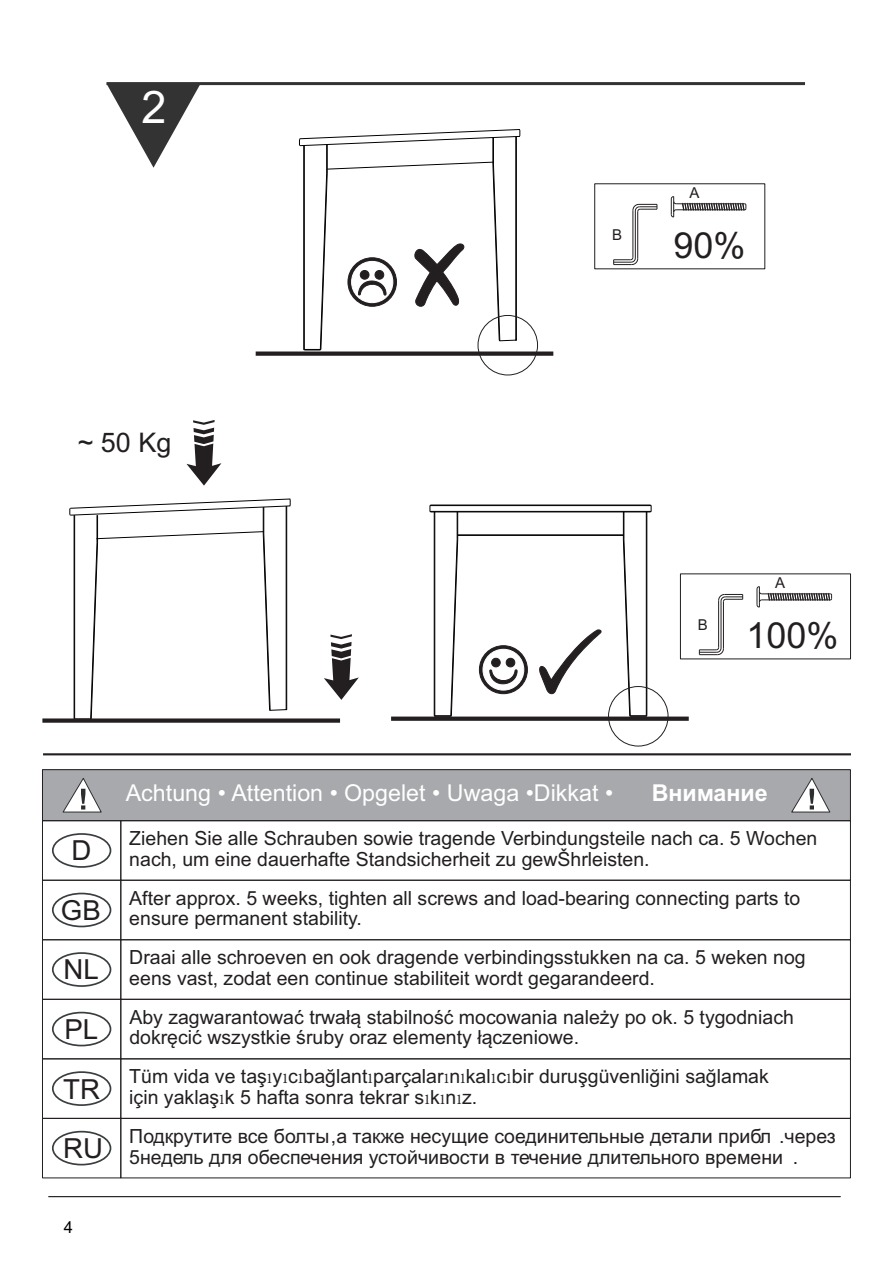
<style>
.page{position:relative;width:893px;height:1263px;background:#fff}
.page>*{position:absolute;margin:0;border:0;box-sizing:border-box;transform-origin:0 0}
.t1{font:45px "Arial";color:#fff}
.t2{font:36px "Arial";color:#231f20}
.t3{font:27.6px/59.6px "Arial";color:#231f20;text-align:center}
.t4{font:27px "Arial";color:#231f20}
.t5{font:23.25px "Arial";color:#fff}
.t6{font:700 23.25px "Arial";color:#fff}
.t7{font:19.5px/20.9px "Arial";color:#231f20}
.t8{font:16.5px "Arial";color:#000}
.t9{font:15px "Arial";color:#231f20}
.s1{font-family:"Batang"}
</style>
<div class="page">
<hr style="left:458px;top:534px;width:165px;height:1px;background:#000">
<hr style="left:458px;top:535px;width:165px;height:1px;background:#000">
<hr style="left:430px;top:511px;width:221px;height:1px;background:#000">
<hr style="left:430px;top:512px;width:221px;height:1px;background:#000">
<hr style="left:430px;top:505px;width:221px;height:1px;background:#000">
<svg style="left:623px;top:504px;width:29px;height:212px"></svg>
<svg style="left:429px;top:504px;width:29px;height:212px"></svg>
<svg style="left:69px;top:498px;width:222px;height:220px"></svg>
<div style="left:42px;top:770px;width:808px;height:51px;background:#a7a9ac"></div>
<div style="left:42px;top:769px;width:809px;height:52px;border:1px solid #231f20"></div>
<svg style="left:791px;top:778px;width:40px;height:35px"></svg>
<svg style="left:62px;top:778px;width:40px;height:35px"></svg>
<div style="left:42px;top:820px;width:79px;height:61px;border:1px solid #231f20"></div>
<div style="left:120px;top:820px;width:731px;height:61px;border:1px solid #231f20"></div>
<div style="left:52px;top:833px;width:59px;height:35px;border:2px solid #393e40;border-radius:50%"></div>
<div style="left:52px;top:893px;width:59px;height:34px;border:2px solid #393e40;border-radius:50%"></div>
<div style="left:52px;top:1131px;width:59px;height:34px;border:2px solid #393e40;border-radius:50%"></div>
<div style="left:52px;top:952px;width:59px;height:35px;border:2px solid #393e40;border-radius:50%"></div>
<div style="left:52px;top:1012px;width:59px;height:34px;border:2px solid #393e40;border-radius:50%"></div>
<div style="left:52px;top:1071px;width:59px;height:35px;border:2px solid #393e40;border-radius:50%"></div>
<hr style="left:43px;top:753px;width:808px;height:2px;background:#231f20">
<div style="left:42px;top:880px;width:79px;height:60px;border:1px solid #231f20"></div>
<div style="left:120px;top:880px;width:731px;height:60px;border:1px solid #231f20"></div>
<div style="left:42px;top:939px;width:79px;height:61px;border:1px solid #231f20"></div>
<div style="left:120px;top:939px;width:731px;height:61px;border:1px solid #231f20"></div>
<div style="left:42px;top:999px;width:79px;height:60px;border:1px solid #231f20"></div>
<div style="left:42px;top:1058px;width:79px;height:61px;border:1px solid #231f20"></div>
<div style="left:42px;top:1118px;width:79px;height:60px;border:1px solid #231f20"></div>
<div style="left:120px;top:1118px;width:731px;height:60px;border:1px solid #231f20"></div>
<div style="left:120px;top:999px;width:731px;height:60px;border:1px solid #231f20"></div>
<div style="left:256px;top:351px;width:297px;height:5px;background:#231f20"></div>
<svg style="left:299px;top:129px;width:222px;height:222px"></svg>
<div style="left:478px;top:315px;width:60px;height:60px;border:1px solid #231f20;border-radius:50%"></div>
<svg style="left:671px;top:196px;width:76px;height:21px"></svg>
<hr style="left:637px;top:212px;width:1px;height:47px;background:#231f20">
<hr style="left:633px;top:210px;width:1px;height:47px;background:#231f20">
<hr style="left:635px;top:211px;width:1px;height:47px;background:#231f20">
<svg style="left:632px;top:204px;width:26px;height:8px"></svg>
<svg style="left:613px;top:257px;width:25px;height:8px"></svg>
<svg style="left:186px;top:420px;width:35px;height:66px"></svg>
<div style="left:42px;top:718px;width:298px;height:5px;background:#231f20"></div>
<svg style="left:324px;top:634px;width:35px;height:66px"></svg>
<div style="left:391px;top:716px;width:298px;height:5px;background:#231f20"></div>
<svg style="left:757px;top:586px;width:75px;height:21px"></svg>
<hr style="left:723px;top:602px;width:1px;height:47px;background:#231f20">
<hr style="left:718px;top:600px;width:1px;height:47px;background:#231f20">
<hr style="left:721px;top:601px;width:1px;height:47px;background:#231f20">
<svg style="left:718px;top:594px;width:25px;height:8px"></svg>
<svg style="left:699px;top:647px;width:25px;height:8px"></svg>
<div style="left:680px;top:573px;width:171px;height:86px;border:1px solid #231f20"></div>
<svg style="left:479px;top:646px;width:48px;height:48px"></svg>
<div style="left:479px;top:646px;width:48px;height:48px;border:1px solid #231f20;border-radius:50%"></div>
<div style="left:483px;top:649px;width:41px;height:41px;background:#fff;border-radius:50%"></div>
<div style="left:483px;top:649px;width:41px;height:41px;border:1px solid #fff;border-radius:50%"></div>
<div style="left:492px;top:658px;width:8px;height:9px;background:#231f20;border-radius:50%"></div>
<div style="left:492px;top:658px;width:8px;height:9px;border:1px solid #231f20;border-radius:50%"></div>
<div style="left:506px;top:658px;width:9px;height:9px;background:#231f20;border-radius:50%"></div>
<div style="left:506px;top:658px;width:9px;height:9px;border:1px solid #231f20;border-radius:50%"></div>
<svg style="left:490px;top:669px;width:27px;height:21px"></svg>
<svg style="left:539px;top:629px;width:63px;height:66px"></svg>
<div style="left:608px;top:686px;width:60px;height:60px;border:1px solid #231f20;border-radius:50%"></div>
<svg style="left:107px;top:85px;width:94px;height:83px"></svg>
<hr style="left:106px;top:82px;width:699px;height:3px;background:#333">
<hr style="left:49px;top:1196px;width:791px;height:1px;background:#000">
<h1 class="t1" style="left:142px;top:90px;width:27px">2</h1>
<h3 class="t4" style="left:78px;top:432px;width:95px">~ 50 Kg</h3>
<p class="t9" style="left:689px;top:187px;width:12px">A</p>
<p class="t9" style="left:612px;top:229px;width:12px">B</p>
<h2 class="t2" style="left:673px;top:231px;width:74px">90%</h2>
<p class="t9" style="left:775px;top:577px;width:12px">A</p>
<p class="t9" style="left:698px;top:619px;width:12px">B</p>
<h2 class="t2" style="left:746px;top:621px;width:94px">100%</h2>
<h3 class="t3" style="left:61px;top:823px;width:41px">D<br>GB</h3>
<h3 class="t3" style="left:63px;top:942px;width:38px;text-align:justify">NL PL TR</h3>
<h3 class="t3" style="left:63px;top:1121px;width:41px">RU</h3>
<p class="t8" style="left:64px;top:1221px;width:11px">4</p>
<p class="t5" style="left:126px;top:784px;width:489px">Achtung • Attention • Opgelet • Uwaga •Dikkat •</p>
<p class="t6" style="left:652px;top:784px;width:118px">Внимание</p>
<p class="t7" style="left:129px;top:830px;width:689px">Ziehen Sie alle Schrauben sowie tragende Verbindungsteile nach ca. 5 Wochen nach, um eine dauerhafte Standsicherheit zu gewŠhrleisten.</p>
<p class="t7" style="left:129px;top:889px;width:672px">After approx. 5 weeks, tighten all screws and load-bearing connecting parts to ensure permanent stability.</p>
<p class="t7" style="left:129px;top:948px;width:678px">Draai alle schroeven en ook dragende verbindingsstukken na ca. 5 weken nog eens vast, zodat een continue stabiliteit wordt gegarandeerd.</p>
<p class="t7" style="left:129px;top:1008px;width:666px">Aby zagwarantować trwałą stabilność mocowania należy po ok. 5 tygodniach dokręcić wszystkie śruby oraz elementy łączeniowe.</p>
<p class="t7" style="left:129px;top:1068px;width:641px">Tüm vida ve taş<span class="s1">ı</span>y<span class="s1">ı</span>c<span class="s1">ı</span>bağlant<span class="s1">ı</span>parçalar<span class="s1">ı</span>n<span class="s1">ı</span>kal<span class="s1">ı</span>c<span class="s1">ı</span>bir duruşgüvenliğini sağlamak için yaklaş<span class="s1">ı</span>k 5 hafta sonra tekrar s<span class="s1">ı</span>k<span class="s1">ı</span>n<span class="s1">ı</span>z.</p>
<p class="t7" style="left:129px;top:1127px;width:708px">Подкрутите все болты,а также несущие соединительные детали прибл .через<br>5недель для обеспечения устойчивости в течение длительного времени .</p>
</div>
